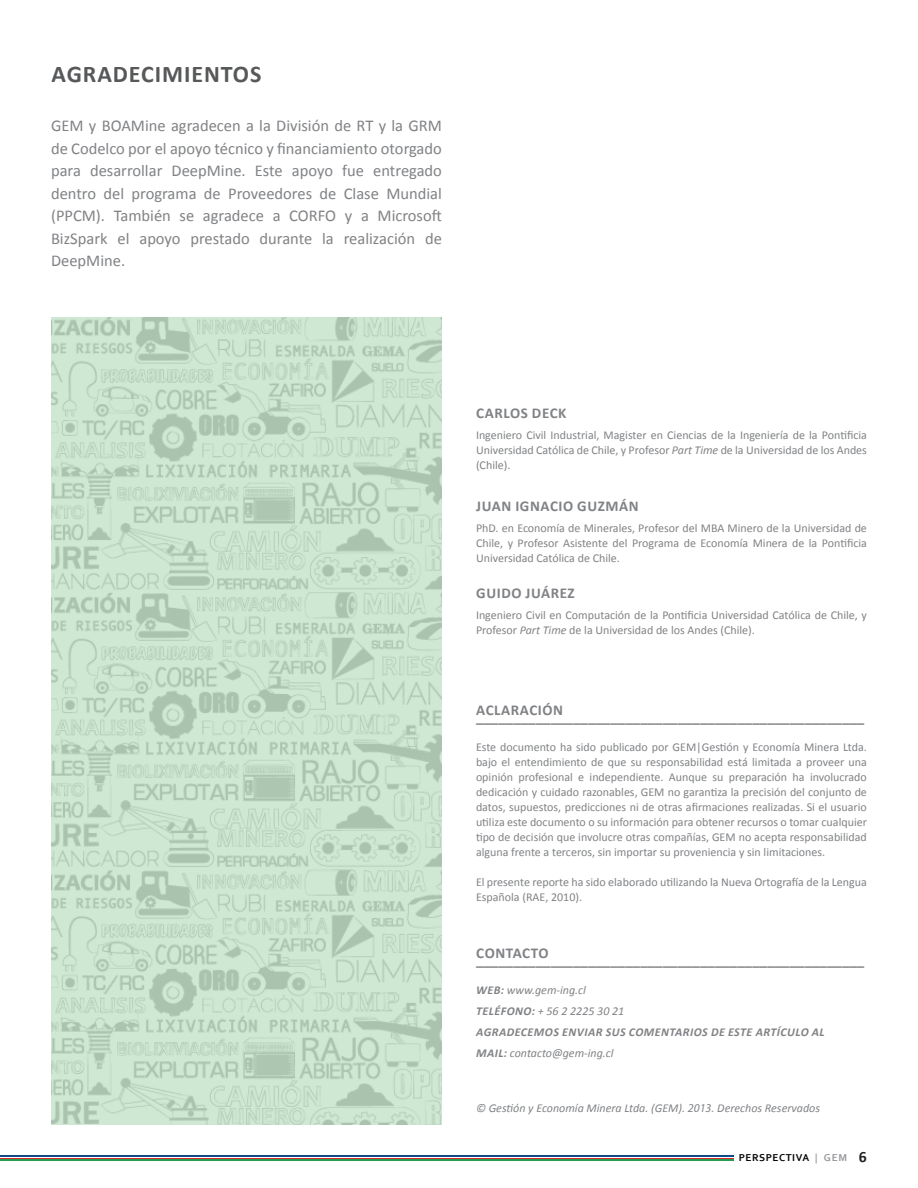
<style>
.page{position:relative;width:918px;height:1188px;background:#fff}
.page>*{position:absolute;margin:0;border:0;box-sizing:border-box;transform-origin:0 0}
.texto{font:700 24px "Calibri";letter-spacing:.04em;color:#57585a}
.texto-2{font:16.5px/22.5px "Calibri";color:#808285;text-align:justify}
.FUENTES{font:700 15px "Calibri";letter-spacing:.04em;color:#808285}
.FUENTES-2{font:12px/15px "Calibri";color:#808285;text-align:justify}
.FUENTES-3{font:italic 12px/21px "Calibri";color:#808285}
.FUENTES-4{font:italic 700 12px/21px "Calibri";letter-spacing:.04em;color:#808285}
.t1{font:700 10.5px "Corbel";letter-spacing:.05em;color:#040503}
.s1{font-style:italic}
.s2{font-weight:700}
.s3{font-weight:400}
.s4{font-family:"Myriad Pro"}
.s5{color:#989a9d}
.s6{font-family:"Calibri";font-size:15.75px;color:#231f20}
</style>
<div class="page">
<hr style="left:0;top:1155px;width:733px;height:2px;background:#12498a">
<hr style="left:0;top:1158px;width:733px;height:2px;background:#dd282c">
<hr style="left:0;top:1160px;width:733px;height:1px;background:#259d50">
<img style="left:51px;top:318px;width:391px;height:806px">
<p class="texto" style="left:51px;top:58px;width:211px">AGRADECIMIENTOS</p>
<p class="texto-2" style="left:51px;top:115px;width:392px">GEM y BOAMine agradecen a la División de RT y la GRM de Codelco por el apoyo técnico y financiamiento otorgado para desarrollar DeepMine. Este apoyo fue entregado dentro del programa de Proveedores de Clase Mundial (PPCM). También se agradece a CORFO y a Microsoft BizSpark el apoyo prestado durante la realización de DeepMine.</p>
<p class="FUENTES" style="left:476px;top:403px;width:92px">CARLOS DECK</p>
<p class="FUENTES-2" style="left:476px;top:427px;width:392px">Ingeniero Civil Industrial, Magister en Ciencias de la Ingeniería de la Pontificia Universidad Católica de Chile, y Profesor <span class="s1">Part Time</span> de la Universidad de los Andes (Chile).</p>
<p class="FUENTES" style="left:476px;top:496px;width:164px">JUAN IGNACIO GUZMÁN</p>
<p class="FUENTES-2" style="left:476px;top:520px;width:392px">PhD. en Economía de Minerales, Profesor del MBA Minero de la Universidad de Chile, y Profesor Asistente del Programa de Economía Minera de la Pontificia Universidad Católica de Chile.</p>
<p class="FUENTES" style="left:476px;top:583px;width:100px">GUIDO JUÁREZ</p>
<p class="FUENTES-2" style="left:476px;top:607px;width:392px">Ingeniero Civil en Computación de la Pontificia Universidad Católica de Chile, y<br>Profesor <span class="s1">Part Time</span> de la Universidad de los Andes (Chile).</p>
<p class="FUENTES" style="left:476px;top:700px;width:88px">ACLARACIÓN</p>
<p class="FUENTES" style="left:476px;top:707px;width:390px">____________________________________________________</p>
<p class="FUENTES-2" style="left:476px;top:739px;width:392px">Este documento ha sido publicado por GEM|Gestión y Economía Minera Ltda. bajo el entendimiento de que su responsabilidad está limitada a proveer una opinión profesional e independiente. Aunque su preparación ha involucrado dedicación y cuidado razonables, GEM no garantiza la precisión del conjunto de datos, supuestos, predicciones ni de otras afirmaciones realizadas. Si el usuario utiliza este documento o su información para obtener recursos o tomar cualquier tipo de decisión que involucre otras compañías, GEM no acepta responsabilidad alguna frente a terceros, sin importar su proveniencia y sin limitaciones.</p>
<p class="FUENTES-2" style="left:476px;top:874px;width:392px">El presente reporte ha sido elaborado utilizando la Nueva Ortografía de la Lengua<br>Española (RAE, 2010).</p>
<p class="FUENTES" style="left:476px;top:943px;width:74px">CONTACTO</p>
<p class="FUENTES" style="left:476px;top:950px;width:390px">____________________________________________________</p>
<p class="FUENTES-3" style="left:476px;top:979px;width:150px"><span class="s2">WEB:</span> www.gem-ing.cl<br><span class="s2">TELÉFONO:</span> + 56 2 2225 30 21</p>
<p class="FUENTES-4" style="left:476px;top:1021px;width:350px">AGRADECEMOS ENVIAR SUS COMENTARIOS DE ESTE ARTÍCULO AL<br>MAIL: <span class="s3">contacto@gem-ing.cl</span></p>
<p class="FUENTES-3" style="left:476px;top:1097px;width:346px">© Gestión y Economía Minera Ltda. (GEM). <span class="s4">2013</span>. Derechos Reservados</p>
<p class="t1" style="left:739px;top:1151px;width:130px">PERSPECTIVA <span class="s5">| GEM</span> <span class="s6">6</span></p>
</div>
